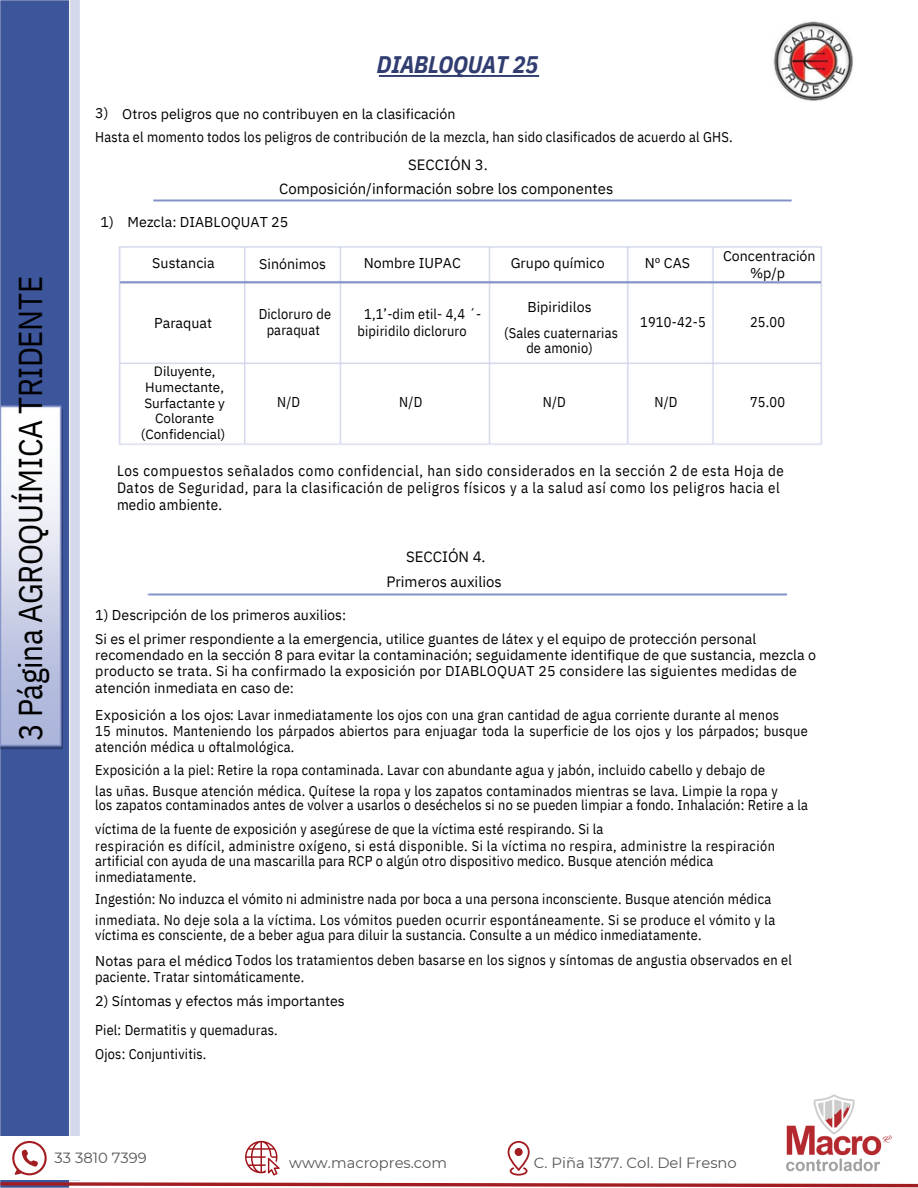
<style>
.page{position:relative;width:918px;height:1188px;background:#fff}
.page>*{position:absolute;margin:0;border:0;box-sizing:border-box;transform-origin:0 0}
.t1{font:33px "IBM Plex Sans Cond";letter-spacing:-.01em;color:#000}
.t2{font:italic 700 24px "IBM Plex Sans Cond";letter-spacing:-.01em;color:#313d70}
.t3{font:15px "IBM Plex Sans Cond";letter-spacing:.035em;color:#000}
.t4{font:15px/24.8px "IBM Plex Sans";color:#000;text-align:center}
.t5{font:15px "IBM Plex Sans Cond";letter-spacing:.015em;color:#000}
.t6{font:14.7px "Montserrat";color:#545454}
.t7{font:14.25px/15.8px "IBM Plex Sans Cond";letter-spacing:.015em;color:#000}
.t8{font:14.25px/16.8px "IBM Plex Sans";color:#000;text-align:center}
.t9{font:14.25px "IBM Plex Sans Cond";letter-spacing:.035em;color:#000}
.t10{font:13.5px/15.8px "IBM Plex Sans";color:#000;text-align:center}
.s1{font-family:"IBM Plex Sans"}
</style>
<div class="page">
<img style="left:773px;top:21px;width:80px;height:80px">
<img style="left:378px;top:75px;width:162px;height:2px">
<img style="left:0;top:0;width:78px;height:1136px">
<img style="left:0;top:397px;width:76px;height:357px">
<img style="left:118px;top:246px;width:704px;height:199px">
<svg style="left:0;top:1141px;width:759px;height:47px"></svg>
<img style="left:759px;top:1094px;width:159px;height:94px">
<p class="t8" style="left:95px;top:105px;width:15px">3)</p>
<p class="t2" style="left:377px;top:49px;width:163px">DIABLOQUAT 25</p>
<p class="t8" style="left:122px;top:105px;width:335px">Otros peligros que no contribuyen en la clasificación</p>
<p class="t7" style="left:95px;top:129px;width:639px">Hasta el momento todos los peligros de contribución de la mezcla, han sido clasificados de acuerdo al GHS.</p>
<p class="t1" style="left:8px;top:741px;width:467px;rotate:-90deg">3 Página AGROQUÍMICA TRIDENTE</p>
<p class="t8" style="left:101px;top:213px;width:15px">1)</p>
<p class="t4" style="left:279px;top:152px;width:336px">SECCIÓN 3.<br>Composición/información sobre los componentes</p>
<p class="t8" style="left:128px;top:214px;width:162px">Mezcla: DIABLOQUAT 25</p>
<p class="t8" style="left:152px;top:254px;width:64px">Sustancia</p>
<p class="t8" style="left:259px;top:256px;width:68px">Sinónimos</p>
<p class="t8" style="left:154px;top:314px;width:60px">Paraquat</p>
<h3 class="t7" style="left:259px;top:306px;width:74px;text-align:center">Dicloruro de paraquat</h3>
<p class="t8" style="left:364px;top:254px;width:99px">Nombre IUPAC</p>
<h3 class="t8" style="left:511px;top:254px;width:95px">Grupo químico</h3>
<p class="t8" style="left:527px;top:298px;width:66px">Bipiridilos</p>
<p class="t7" style="left:504px;top:324px;width:115px;text-align:center">(Sales cuaternarias de amonio)</p>
<p class="t7" style="left:364px;top:306px;width:119px">1,1’-dim etil- 4,4 ´-</p>
<p class="t7" style="left:358px;top:323px;width:111px">bipiridilo dicloruro</p>
<p class="t8" style="left:645px;top:254px;width:47px">Nº CAS</p>
<p class="t7" style="left:640px;top:314px;width:67px">1910-42-5</p>
<h3 class="t8" style="left:723px;top:248px;width:94px">Concentración %p/p</h3>
<p class="t7" style="left:750px;top:314px;width:37px">25.00</p>
<p class="t10" style="left:141px;top:363px;width:86px">Diluyente,<br>Humectante,<br>Surfactante y<br>Colorante (Confidencial)</p>
<p class="t3" style="left:117px;top:461px;width:668px">Los compuestos señalados como confidencial, han sido considerados en la sección 2 de esta Hoja de</p>
<p class="t3" style="left:117px;top:478px;width:664px">Datos de Seguridad, para la clasificación de peligros físicos y a la salud así como los peligros hacia el</p>
<p class="t5" style="left:117px;top:495px;width:107px">medio ambiente.</p>
<h3 class="t7" style="left:277px;top:394px;width:25px">N/D</h3>
<h3 class="t7" style="left:399px;top:394px;width:25px">N/D</h3>
<p class="t7" style="left:543px;top:394px;width:25px">N/D</p>
<p class="t7" style="left:654px;top:394px;width:25px">N/D</p>
<p class="t7" style="left:750px;top:394px;width:37px">75.00</p>
<p class="t4" style="left:386px;top:544px;width:117px">SECCIÓN 4.<br>Primeros auxilios</p>
<p class="t8" style="left:95px;top:606px;width:253px">1) Descripción de los primeros auxilios:</p>
<p class="t8" style="left:95px;top:630px;width:663px">Si es el primer respondiente a la emergencia, utilice guantes de látex y el equipo de protección personal</p>
<p class="t8" style="left:95px;top:646px;width:722px">recomendado en la sección 8 para evitar la contaminación; seguidamente identifique de que sustancia, mezcla o</p>
<p class="t8" style="left:95px;top:663px;width:703px">producto se trata. Si ha confirmado la exposición por DIABLOQUAT 25 considere las siguientes medidas de</p>
<p class="t8" style="left:95px;top:680px;width:200px">atención inmediata en caso de:</p>
<p class="t7" style="left:95px;top:706px;width:685px"><span class="s1">Exposición a los ojos</span>: Lavar inmediatamente los ojos con una gran cantidad de agua corriente durante al menos</p>
<p class="t7" style="left:95px;top:723px;width:714px">15 minutos. Manteniendo los párpados abiertos para enjuagar toda la superficie de los ojos y los párpados; busque atención médica u oftalmológica.</p>
<p class="t7" style="left:95px;top:762px;width:671px">Exposición a la piel: Retire la ropa contaminada. Lavar con abundante agua y jabón, incluido cabello y debajo de</p>
<p class="t7" style="left:95px;top:782px;width:684px">las uñas. Busque atención médica. Quítese la ropa y los zapatos contaminados mientras se lava. Limpie la ropa y</p>
<p class="t7" style="left:95px;top:793px;width:714px;line-height:23.7px">los zapatos contaminados antes de volver a usarlos o deséchelos si no se pueden limpiar a fondo. Inhalación: Retire a la víctima de la fuente de exposición y asegúrese de que la víctima esté respirando. Si la</p>
<p class="t9" style="left:95px;top:836px;width:681px">respiración es difícil, administre oxígeno, si está disponible. Si la víctima no respira, administre la respiración</p>
<p class="t7" style="left:95px;top:853px;width:620px">artificial con ayuda de una mascarilla para RCP o algún otro dispositivo medico. Busque atención médica</p>
<p class="t7" style="left:95px;top:869px;width:103px">inmediatamente.</p>
<p class="t7" style="left:95px;top:890px;width:677px">Ingestión: No induzca el vómito ni administre nada por boca a una persona inconsciente. Busque atención médica</p>
<p class="t7" style="left:95px;top:912px;width:682px">inmediata. No deje sola a la víctima. Los vómitos pueden ocurrir espontáneamente. Si se produce el vómito y la</p>
<p class="t7" style="left:95px;top:926px;width:608px">víctima es consciente, de a beber agua para diluir la sustancia. Consulte a un médico inmediatamente.</p>
<p class="t7" style="left:228px;top:951px;width:565px">: Todos los tratamientos deben basarse en los signos y síntomas de angustia observados en el</p>
<p class="t7" style="left:95px;top:969px;width:211px">paciente. Tratar sintomáticamente.</p>
<p class="t8" style="left:95px;top:952px;width:139px">Notas para el médico</p>
<p class="t8" style="left:95px;top:992px;width:251px">2) Síntomas y efectos más importantes</p>
<p class="t7" style="left:95px;top:1018px;width:184px;line-height:23.7px">Piel: Dermatitis y quemaduras.<br>Ojos: Conjuntivitis.</p>
<p class="t6" style="left:55px;top:1149px;width:94px">33 3810 7399</p>
<p class="t6" style="left:289px;top:1153px;width:160px">www.macropres.com</p>
<p class="t6" style="left:534px;top:1153px;width:204px">C. Piña 1377. Col. Del Fresno</p>
</div>
